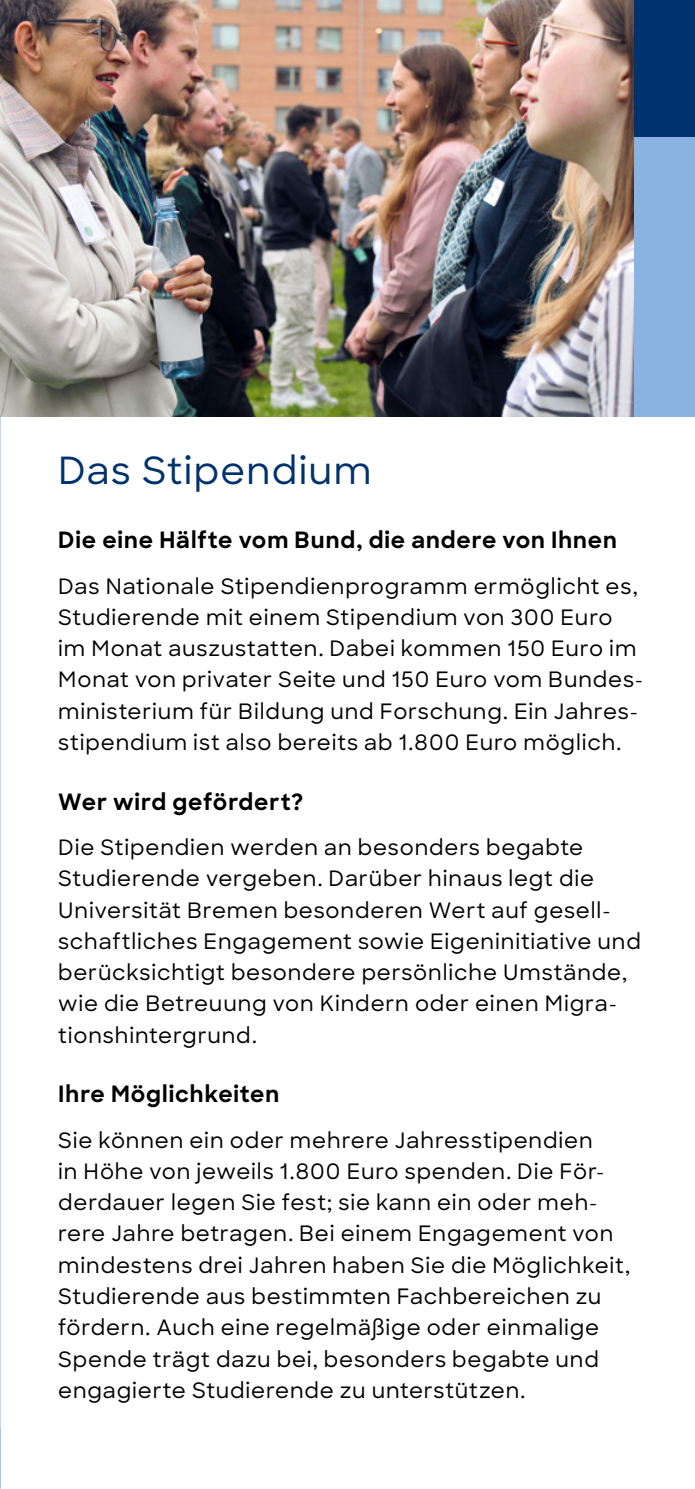
<style>
.page{position:relative;width:695px;height:1489px;background:#fff}
.page>*{position:absolute;margin:0;border:0;box-sizing:border-box;transform-origin:0 0}
.t1{font:500 37.5px "Sharp Sans";letter-spacing:.035em;color:#00326d}
.t2{font:700 22.5px "Sharp Sans";letter-spacing:.04em;color:#000}
.t3{font:500 21.25px/31.2px "Sharp Sans";letter-spacing:.04em;color:#000}
</style>
<div class="page">
<img style="left:0;top:0;width:634px;height:416px">
<div style="left:634px;top:0;width:60px;height:416px;background:#89b4e1"></div>
<div style="left:634px;top:0;width:60px;height:136px;background:#00326d"></div>
<h1 class="t1" style="left:58px;top:442px;width:315px">Das Stipendium</h1>
<p class="t2" style="left:58px;top:523px;width:560px">Die eine Hälfte vom Bund, die andere von Ihnen</p>
<p class="t3" style="left:58px;top:569px;width:586px">Das Nationale Stipendienprogramm ermöglicht es, Studierende mit einem Stipendium von 300 Euro im Monat auszustatten. Dabei kommen 150 Euro im Monat von privater Seite und 150 Euro vom Bundes&shy;ministerium für Bildung und Forschung. Ein Jahres&shy;stipendium ist also bereits ab 1.800 Euro möglich.</p>
<p class="t2" style="left:58px;top:784px;width:247px">Wer wird gefördert?</p>
<p class="t3" style="left:58px;top:830px;width:584px">Die Stipendien werden an besonders begabte Studierende vergeben. Darüber hinaus legt die Universität Bremen besonderen Wert auf gesell&shy;schaftliches Engagement sowie Eigeninitiative und berücksichtigt besondere persönliche Umstände, wie die Betreuung von Kindern oder einen Migra&shy;tionshintergrund.</p>
<p class="t2" style="left:58px;top:1077px;width:222px">Ihre Möglichkeiten</p>
<p class="t3" style="left:58px;top:1123px;width:573px">Sie können ein oder mehrere Jahresstipendien<br>in Höhe von jeweils 1.800 Euro spenden. Die För&shy;derdauer legen Sie fest; sie kann ein oder meh&shy;rere Jahre betragen. Bei einem Engagement von mindestens drei Jahren haben Sie die Möglichkeit, Studierende aus bestimmten Fachbereichen zu fördern. Auch eine regelmäßige oder einmalige Spende trägt dazu bei, besonders begabte und engagierte Studierende zu unterstützen.</p>
</div>
